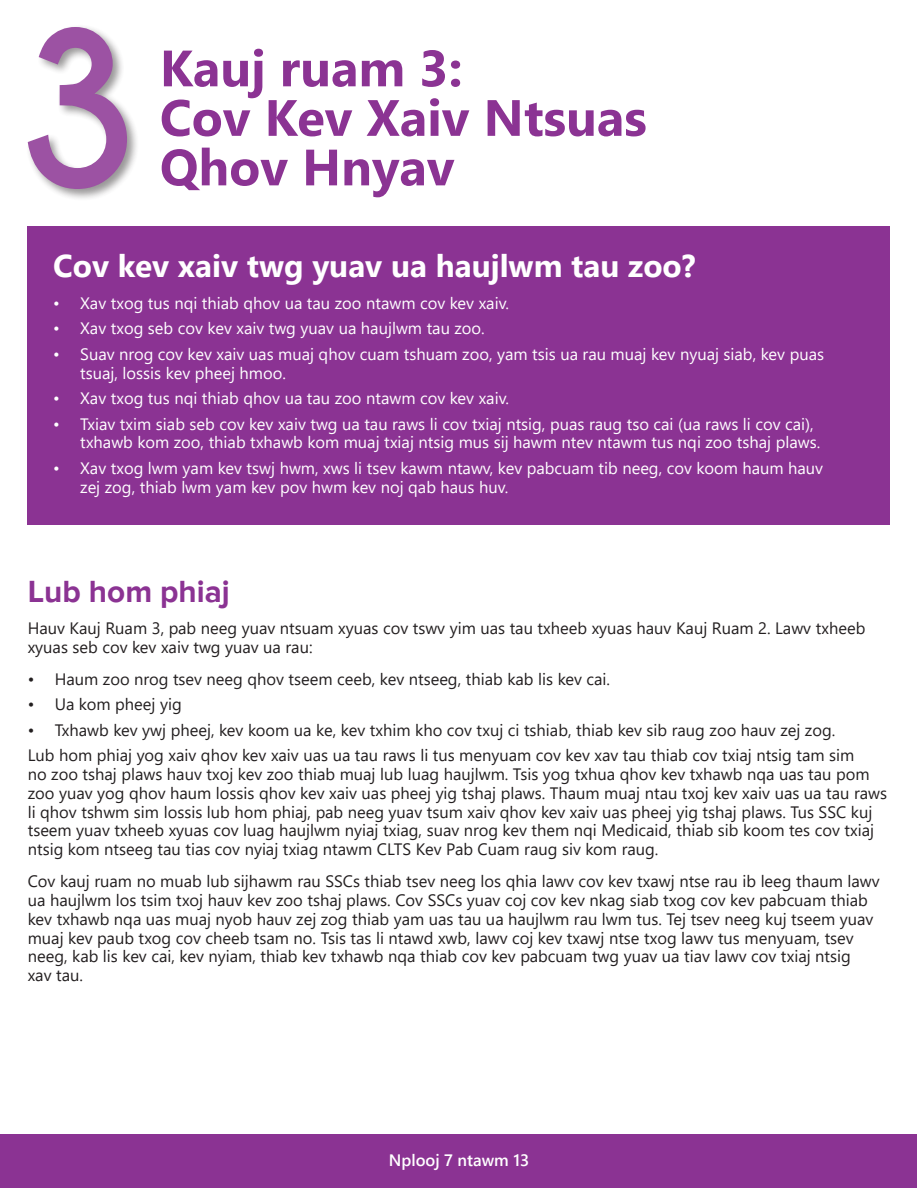
<style>
.page{position:relative;width:918px;height:1188px;background:#fff}
.page>*{position:absolute;margin:0;border:0;box-sizing:border-box;transform-origin:0 0}
.t1{font:700 51px/49.5px "Segoe UI";color:#8b3393}
.t2{font:700 31.5px "Segoe UI";color:#fff}
.t3{font:700 31.5px "Proxima Nova";color:#8b3393}
.t4{font:16.5px/18.8px "Segoe UI";color:#231f20}
.t5{font:16.5px/18.8px "Segoe UI";color:#fff}
.t6{font:600 16.5px "Segoe UI";color:#fff}
</style>
<div class="page">
<div style="left:27px;top:227px;width:863px;height:298px;background:#8b3393"></div>
<div style="left:25px;top:24px;width:114px;height:178px;background:#231f20;opacity:.55"></div>
<svg style="left:28px;top:27px;width:99px;height:162px"></svg>
<div style="left:1px;top:1135px;width:916px;height:53px;background:#8b3393"></div>
<h1 class="t1" style="left:160px;top:39px;width:488px">Kauj ruam 3:<br>Cov Kev Xaiv Ntsuas<br>Qhov Hnyav</h1>
<h2 class="t2" style="left:53px;top:236px;width:644px">Cov kev xaiv twg yuav ua haujlwm tau zoo?</h2>
<p class="t5" style="left:53px;top:292px;width:457px">• Xav txog tus nqi thiab qhov ua tau zoo ntawm cov kev xaiv.</p>
<p class="t5" style="left:53px;top:318px;width:433px">• Xav txog seb cov kev xaiv twg yuav ua haujlwm tau zoo.</p>
<p class="t5" style="left:80px;top:343px;width:745px;text-indent:-27px">• Suav nrog cov kev xaiv uas muaj qhov cuam tshuam zoo, yam tsis ua rau muaj kev nyuaj siab, kev puas tsuaj, lossis kev pheej hmoo.</p>
<p class="t5" style="left:53px;top:388px;width:457px">• Xav txog tus nqi thiab qhov ua tau zoo ntawm cov kev xaiv.</p>
<p class="t5" style="left:80px;top:413px;width:742px;text-indent:-27px">• Txiav txim siab seb cov kev xaiv twg ua tau raws li cov txiaj ntsig, puas raug tso cai (ua raws li cov cai), txhawb kom zoo, thiab txhawb kom muaj txiaj ntsig mus sij hawm ntev ntawm tus nqi zoo tshaj plaws.</p>
<p class="t5" style="left:80px;top:457px;width:744px;text-indent:-27px">• Xav txog lwm yam kev tswj hwm, xws li tsev kawm ntawv, kev pabcuam tib neeg, cov koom haum hauv zej zog, thiab lwm yam kev pov hwm kev noj qab haus huv.</p>
<h2 class="t3" style="left:28px;top:573px;width:204px">Lub hom phiaj</h2>
<p class="t4" style="left:28px;top:617px;width:839px">Hauv Kauj Ruam 3, pab neeg yuav ntsuam xyuas cov tswv yim uas tau txheeb xyuas hauv Kauj Ruam 2. Lawv txheeb xyuas seb cov kev xaiv twg yuav ua rau:</p>
<p class="t4" style="left:28px;top:668px;width:584px">• Haum zoo nrog tsev neeg qhov tseem ceeb, kev ntseeg, thiab kab lis kev cai.</p>
<p class="t4" style="left:28px;top:694px;width:156px">• Ua kom pheej yig</p>
<p class="t4" style="left:28px;top:716px;width:828px;line-height:25.5px">• Txhawb kev ywj pheej, kev koom ua ke, kev txhim kho cov txuj ci tshiab, thiab kev sib raug zoo hauv zej zog.<br>Lub hom phiaj yog xaiv qhov kev xaiv uas ua tau raws li tus menyuam cov kev xav tau thiab cov txiaj ntsig tam sim</p>
<p class="t4" style="left:28px;top:763px;width:861px">no zoo tshaj plaws hauv txoj kev zoo thiab muaj lub luag haujlwm. Tsis yog txhua qhov kev txhawb nqa uas tau pom zoo yuav yog qhov haum lossis qhov kev xaiv uas pheej yig tshaj plaws. Thaum muaj ntau txoj kev xaiv uas ua tau raws li qhov tshwm sim lossis lub hom phiaj, pab neeg yuav tsum xaiv qhov kev xaiv uas pheej yig tshaj plaws. Tus SSC kuj tseem yuav txheeb xyuas cov luag haujlwm nyiaj txiag, suav nrog kev them nqi Medicaid, thiab sib koom tes cov txiaj ntsig kom ntseeg tau tias cov nyiaj txiag ntawm CLTS Kev Pab Cuam raug siv kom raug.</p>
<p class="t4" style="left:28px;top:871px;width:854px">Cov kauj ruam no muab lub sijhawm rau SSCs thiab tsev neeg los qhia lawv cov kev txawj ntse rau ib leeg thaum lawv ua haujlwm los tsim txoj hauv kev zoo tshaj plaws. Cov SSCs yuav coj cov kev nkag siab txog cov kev pabcuam thiab kev txhawb nqa uas muaj nyob hauv zej zog thiab yam uas tau ua haujlwm rau lwm tus. Tej tsev neeg kuj tseem yuav muaj kev paub txog cov cheeb tsam no. Tsis tas li ntawd xwb, lawv coj kev txawj ntse txog lawv tus menyuam, tsev neeg, kab lis kev cai, kev nyiam, thiab kev txhawb nqa thiab cov kev pabcuam twg yuav ua tiav lawv cov txiaj ntsig<br>xav tau.</p>
<p class="t6" style="left:389px;top:1145px;width:142px">Nplooj 7 ntawm 13</p>
</div>
